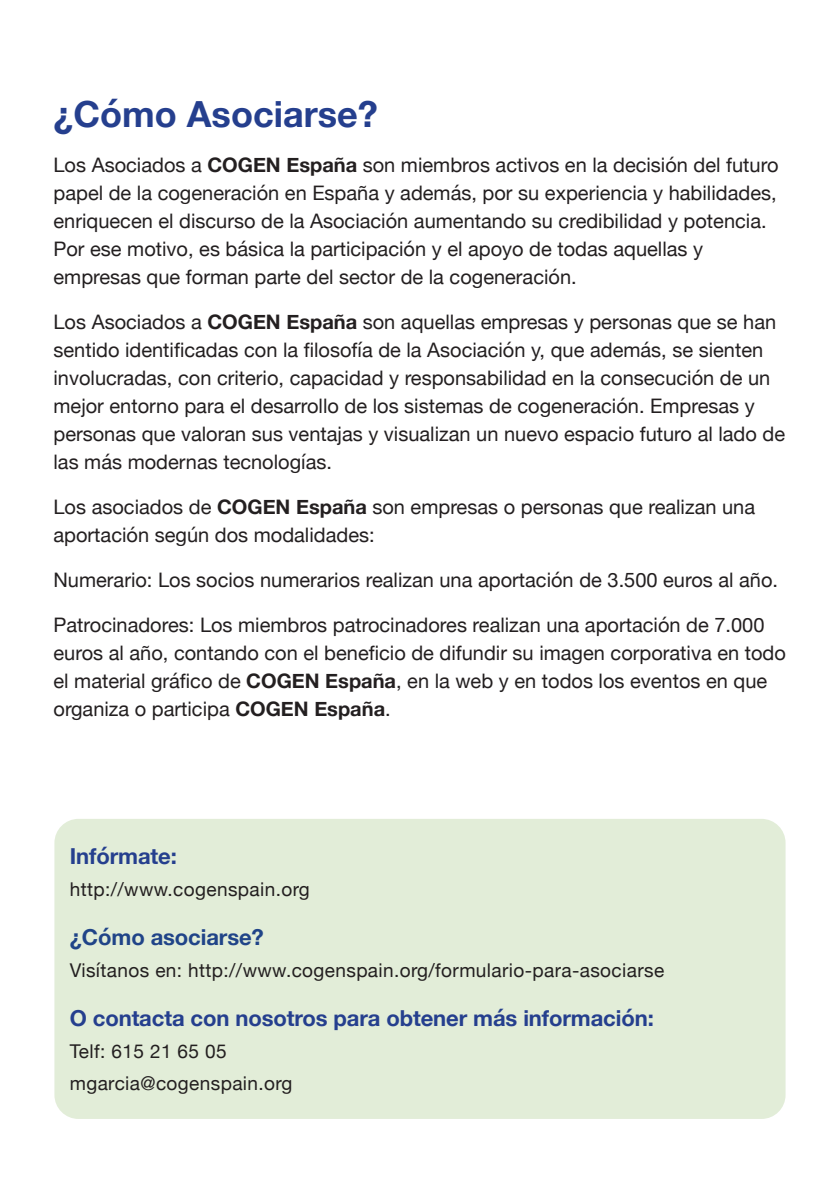
<style>
.page{position:relative;width:840px;height:1191px;background:#fff}
.page>*{position:absolute;margin:0;border:0;box-sizing:border-box;transform-origin:0 0}
.t1{font:700 36px "Helvetica Neue";color:#253f8e}
.t2{font:700 22px "Helvetica Neue";letter-spacing:-.005em;color:#253f8e}
.t3{font:700 22px "Helvetica Neue";letter-spacing:-.005em;color:#204488}
.t4{font:20px/28px "Helvetica Neue";color:#231f20}
.t5{font:19px "Helvetica Neue";letter-spacing:.02em;color:#231f20}
.s1{font-weight:700}
</style>
<div class="page">
<div style="left:54px;top:819px;width:731px;height:300px;background:#e2edd8;border-radius:24px"></div>
<p class="t1" style="left:53px;top:85px;width:325px">¿Cómo Asociarse?</p>
<p class="t4" style="left:53px;top:152px;width:726px">Los Asociados a <span class="s1">COGEN España</span> son miembros activos en la decisión del futuro papel de la cogeneración en España y además, por su experiencia y habilidades, enriquecen el discurso de la Asociación aumentando su credibilidad y potencia.<br>Por ese motivo, es básica la participación y el apoyo de todas aquellas y empresas que forman parte del sector de la cogeneración.</p>
<p class="t4" style="left:53px;top:309px;width:732px">Los Asociados a <span class="s1">COGEN España</span> son aquellas empresas y personas que se han sentido identificadas con la filosofía de la Asociación y, que además, se sienten involucradas, con criterio, capacidad y responsabilidad en la consecución de un mejor entorno para el desarrollo de los sistemas de cogeneración. Empresas y personas que valoran sus ventajas y visualizan un nuevo espacio futuro al lado de las más modernas tecnologías.</p>
<p class="t4" style="left:53px;top:494px;width:702px">Los asociados de <span class="s1">COGEN España</span> son empresas o personas que realizan una aportación según dos modalidades:</p>
<p class="t4" style="left:53px;top:567px;width:725px">Numerario: Los socios numerarios realizan una aportación de 3.500 euros al año.</p>
<p class="t4" style="left:53px;top:612px;width:733px">Patrocinadores: Los miembros patrocinadores realizan una aportación de 7.000 euros al año, contando con el beneficio de difundir su imagen corporativa en todo el material gráfico de <span class="s1">COGEN España</span>, en la web y en todos los eventos en que organiza o participa <span class="s1">COGEN España</span>.</p>
<p class="t2" style="left:70px;top:839px;width:108px">Infórmate:</p>
<p class="t5" style="left:70px;top:875px;width:241px">http://www.cogenspain.org</p>
<p class="t3" style="left:70px;top:920px;width:195px">¿Cómo asociarse?</p>
<p class="t5" style="left:70px;top:956px;width:595px">Visítanos en: http://www.cogenspain.org/formulario-para-asociarse</p>
<p class="t2" style="left:70px;top:1001px;width:585px">O contacta con nosotros para obtener más información:</p>
<p class="t5" style="left:70px;top:1037px;width:158px">Telf: 615 21 65 05</p>
<p class="t5" style="left:70px;top:1069px;width:224px">mgarcia@cogenspain.org</p>
</div>
